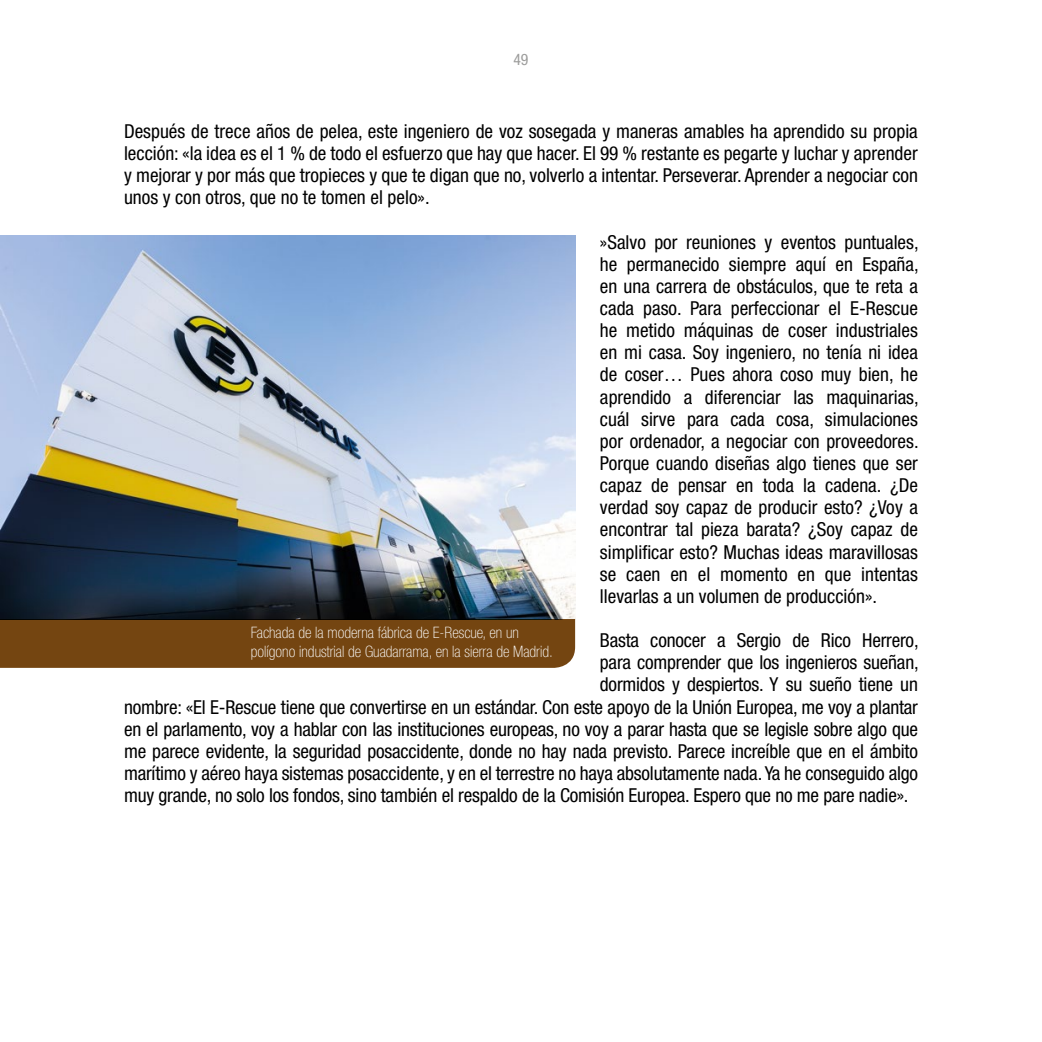
<style>
.page{position:relative;width:1042px;height:1042px;background:#fff}
.page>*{position:absolute;margin:0;border:0;box-sizing:border-box;transform-origin:0 0}
.t1{font:condensed 19.25px/22.1px "Helvetica Neue LT Std";letter-spacing:-.01em;color:#000;text-align:justify}
.t2{font:100 condensed 15.75px/18.9px "Helvetica Neue LT Std";color:#fff}
.t3{font:condensed 15.75px "Helvetica Neue LT Std";color:#9d9d9c}
</style>
<div class="page">
<img style="left:0;top:236px;width:575px;height:383px">
<div style="left:0;top:619px;width:575px;height:49px;background:#744511"></div>
<p class="t3" style="left:513px;top:50px;width:17px">49</p>
<p class="t1" style="left:124px;top:120px;width:795px">Después de trece años de pelea, este ingeniero de voz sosegada y maneras amables ha aprendido su propia lección: «la idea es el 1 % de todo el esfuerzo que hay que hacer. El 99 % restante es pegarte y luchar y aprender y mejorar y por más que tropieces y que te digan que no, volverlo a intentar. Perseverar. Aprender a negociar con unos y con otros, que no te tomen el pelo».</p>
<p class="t1" style="left:600px;top:231px;width:320px">»Salvo por reuniones y eventos puntuales, he permanecido siempre aquí en España, en una carrera de obstáculos, que te reta a cada paso. Para perfeccionar el E-Rescue he metido máquinas de coser industriales en mi casa. Soy ingeniero, no tenía ni idea de coser… Pues ahora coso muy bien, he aprendido a diferenciar las maquinarias, cuál sirve para cada cosa, simulaciones por ordenador, a negociar con proveedores.<br>Porque cuando diseñas algo tienes que ser capaz de pensar en toda la cadena. ¿De verdad soy capaz de producir esto? ¿Voy a encontrar tal pieza barata? ¿Soy capaz de simplificar esto? Muchas ideas maravillosas se caen en el momento en que intentas llevarlas a un volumen de producción».</p>
<p class="t1" style="left:600px;top:629px;width:320px">Basta conocer a Sergio de Rico Herrero,</p>
<p class="t1" style="left:600px;top:651px;width:320px">para comprender que los ingenieros sueñan,</p>
<p class="t1" style="left:600px;top:673px;width:319px">dormidos y despiertos. Y su sueño tiene un</p>
<p class="t1" style="left:124px;top:695px;width:795px">nombre: «El E-Rescue tiene que convertirse en un estándar. Con este apoyo de la Unión Europea, me voy a plantar</p>
<p class="t1" style="left:124px;top:718px;width:795px">en el parlamento, voy a hablar con las instituciones europeas, no voy a parar hasta que se legisle sobre algo que</p>
<p class="t1" style="left:124px;top:740px;width:795px">me parece evidente, la seguridad posaccidente, donde no hay nada previsto. Parece increíble que en el ámbito</p>
<p class="t1" style="left:124px;top:762px;width:795px">marítimo y aéreo haya sistemas posaccidente, y en el terrestre no haya absolutamente nada. Ya he conseguido algo</p>
<p class="t1" style="left:124px;top:784px;width:786px">muy grande, no solo los fondos, sino también el respaldo de la Comisión Europea. Espero que no me pare nadie».</p>
<p class="t2" style="left:251px;top:623px;width:304px">Fachada de la moderna fábrica de E-Rescue, en un polígono industrial de Guadarrama, en la sierra de Madrid.</p>
</div>
